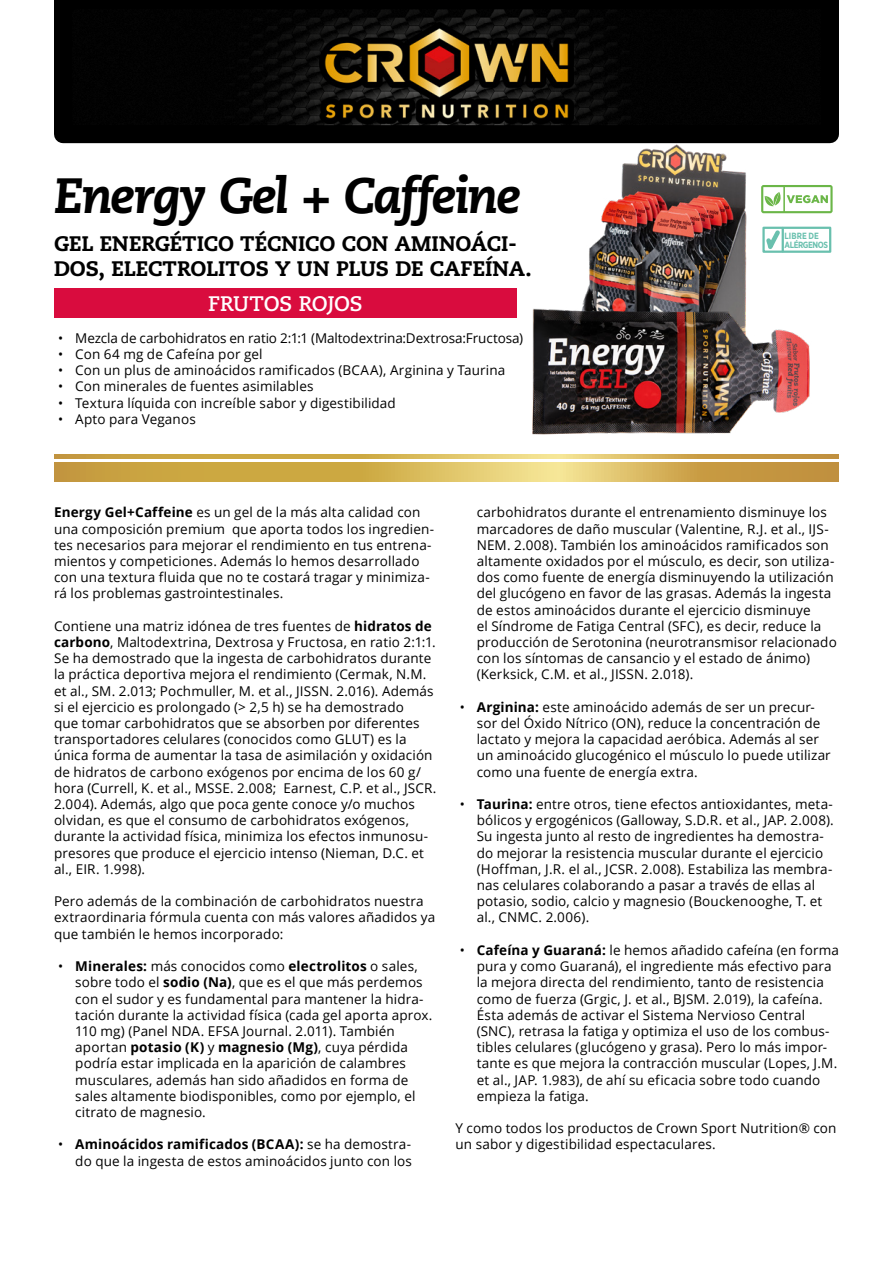
<style>
.page{position:relative;width:893px;height:1263px;background:#fff}
.page>*{position:absolute;margin:0;border:0;box-sizing:border-box;transform-origin:0 0}
.t1{font:italic 800 49.5px "Caecilia";letter-spacing:-.04em;color:#000}
.t2{font:800 21px/25.2px "Caecilia";color:#000}
.t3{font:700 21px "Caecilia";letter-spacing:-.005em;color:#fff}
.t4{font:13.5px/16.2px "Open Sans";letter-spacing:.01em;color:#000}
.t5{font:13.5px "Open Sans";letter-spacing:-.01em;color:#000}
.t6{font:700 9px/8.2px "Gotham Narrow";letter-spacing:-.045em;color:#69c0ae;scale:.93 1}
.s1{font-weight:700}
</style>
<div class="page">
<svg style="left:54px;top:0;width:785px;height:143px"></svg>
<img style="left:320px;top:22px;width:253px;height:101px">
<svg style="left:761px;top:185px;width:72px;height:28px"></svg>
<svg style="left:763px;top:187px;width:67px;height:24px"></svg>
<svg style="left:54px;top:462px;width:785px;height:20px"></svg>
<svg style="left:54px;top:454px;width:785px;height:5px"></svg>
<div style="left:762px;top:227px;width:69px;height:26px;border:2px solid #69c0ae"></div>
<svg style="left:763px;top:226px;width:21px;height:25px"></svg>
<div style="left:54px;top:288px;width:463px;height:30px;background:#d90c3e"></div>
<img style="left:575px;top:140px;width:175px;height:166px">
<img style="left:532px;top:306px;width:278px;height:129px">
<h1 class="t1" style="left:54px;top:166px;width:468px">Energy Gel + Caffeine</h1>
<h2 class="t2" style="left:54px;top:231px;width:479px">GEL ENERGÉTICO TÉCNICO CON AMINOÁCI-<br>DOS, ELECTROLITOS Y UN PLUS DE CAFEÍNA.</h2>
<h2 class="t3" style="left:208px;top:291px;width:156px">FRUTOS ROJOS</h2>
<p class="t5" style="left:58px;top:329px;width:466px">• Mezcla de carbohidratos en ratio 2:1:1 (Maltodextrina:Dextrosa:Fructosa)</p>
<p class="t4" style="left:58px;top:346px;width:206px">• Con 64 mg de Cafeína por gel</p>
<p class="t4" style="left:58px;top:362px;width:449px">• Con un plus de aminoácidos ramificados (BCAA), Arginina y Taurina</p>
<p class="t4" style="left:58px;top:378px;width:257px">• Con minerales de fuentes asimilables</p>
<p class="t4" style="left:58px;top:394px;width:339px">• Textura líquida con increíble sabor y digestibilidad</p>
<p class="t4" style="left:58px;top:410px;width:139px">• Apto para Veganos</p>
<p class="t6" style="left:785px;top:232px;width:48px">LIBRE DE<br>ALÉRGENOS</p>
<p class="t4" style="left:54px;top:504px;width:382px"><span class="s1">Energy Gel+Caffeine</span> es un gel de la más alta calidad con una composición premium que aporta todos los ingredien&shy;tes necesarios para mejorar el rendimiento en tus entrena&shy;mientos y competiciones. Además lo hemos desarrollado con una textura fluida que no te costará tragar y minimiza&shy;rá los problemas gastrointestinales.</p>
<p class="t4" style="left:54px;top:617px;width:384px">Contiene una matriz idónea de tres fuentes de <span class="s1">hidratos de carbono</span>, Maltodextrina, Dextrosa y Fructosa, en ratio 2:1:1.<br>Se ha demostrado que la ingesta de carbohidratos durante la práctica deportiva mejora el rendimiento (Cermak, N.M. et al., SM. 2.013; Pochmuller, M. et al., JISSN. 2.016). Además si el ejercicio es prolongado (&gt; 2,5 h) se ha demostrado<br>que tomar carbohidratos que se absorben por diferentes transportadores celulares (conocidos como GLUT) es la única forma de aumentar la tasa de asimilación y oxidación de hidratos de carbono exógenos por encima de los 60 g/ hora (Currell, K. et al., MSSE. 2.008; Earnest, C.P. et al., JSCR.<br>2.004). Además, algo que poca gente conoce y/o muchos olvidan, es que el consumo de carbohidratos exógenos, durante la actividad física, minimiza los efectos inmunosu&shy;presores que produce el ejercicio intenso (Nieman, D.C. et al., EIR. 1.998).</p>
<p class="t4" style="left:54px;top:893px;width:383px">Pero además de la combinación de carbohidratos nuestra extraordinaria fórmula cuenta con más valores añadidos ya que también le hemos incorporado:</p>
<p class="t4" style="left:75px;top:958px;width:359px;text-indent:-17px">• <span class="s1">Minerales:</span> más conocidos como <span class="s1">electrolitos</span> o sales, sobre todo el <span class="s1">sodio (Na)</span>, que es el que más perdemos con el sudor y es fundamental para mantener la hidra&shy;tación durante la actividad física (cada gel aporta aprox.<br>110 mg) (Panel NDA. EFSA Journal. 2.011). También aportan <span class="s1">potasio (K)</span> y <span class="s1">magnesio (Mg)</span>, cuya pérdida podría estar implicada en la aparición de calambres musculares, además han sido añadidos en forma de sales altamente biodisponibles, como por ejemplo, el citrato de magnesio.</p>
<p class="t4" style="left:58px;top:1136px;width:355px;text-align:right">• <span class="s1">Aminoácidos ramificados (BCAA):</span> se ha demostra&shy;do que la ingesta de estos aminoácidos junto con los</p>
<p class="t4" style="left:477px;top:504px;width:362px">carbohidratos durante el entrenamiento disminuye los marcadores de daño muscular (Valentine, R.J. et al., IJS-NEM. 2.008). También los aminoácidos ramificados son altamente oxidados por el músculo, es decir, son utiliza&shy;dos como fuente de energía disminuyendo la utilización del glucógeno en favor de las grasas. Además la ingesta de estos aminoácidos durante el ejercicio disminuye<br>el Síndrome de Fatiga Central (SFC), es decir, reduce la producción de Serotonina (neurotransmisor relacionado con los síntomas de cansancio y el estado de ánimo) (Kerksick, C.M. et al., JISSN. 2.018).</p>
<p class="t4" style="left:477px;top:698px;width:356px;text-indent:-17px">• <span class="s1">Arginina:</span> este aminoácido además de ser un precur&shy;sor del Óxido Nítrico (ON), reduce la concentración de lactato y mejora la capacidad aeróbica. Además al ser un aminoácido glucogénico el músculo lo puede utilizar como una fuente de energía extra.</p>
<p class="t4" style="left:477px;top:796px;width:358px;text-indent:-17px">• <span class="s1">Taurina:</span> entre otros, tiene efectos antioxidantes, meta&shy;bólicos y ergogénicos (Galloway, S.D.R. et al., JAP. 2.008).<br>Su ingesta junto al resto de ingredientes ha demostra&shy;do mejorar la resistencia muscular durante el ejercicio (Hoffman, J.R. el al., JCSR. 2.008). Estabiliza las membra&shy;nas celulares colaborando a pasar a través de ellas al potasio, sodio, calcio y magnesio (Bouckenooghe, T. et al., CNMC. 2.006).</p>
<p class="t4" style="left:477px;top:941px;width:364px;text-indent:-17px">• <span class="s1">Cafeína y Guaraná:</span> le hemos añadido cafeína (en forma pura y como Guaraná), el ingrediente más efectivo para la mejora directa del rendimiento, tanto de resistencia como de fuerza (Grgic, J. et al., BJSM. 2.019), la cafeína.<br>Ésta además de activar el Sistema Nervioso Central (SNC), retrasa la fatiga y optimiza el uso de los combus&shy;tibles celulares (glucógeno y grasa). Pero lo más impor&shy;tante es que mejora la contracción muscular (Lopes, J.M. et al., JAP. 1.983), de ahí su eficacia sobre todo cuando empieza la fatiga.</p>
<p class="t4" style="left:455px;top:1120px;width:383px">Y como todos los productos de Crown Sport Nutrition® con un sabor y digestibilidad espectaculares.</p>
</div>
